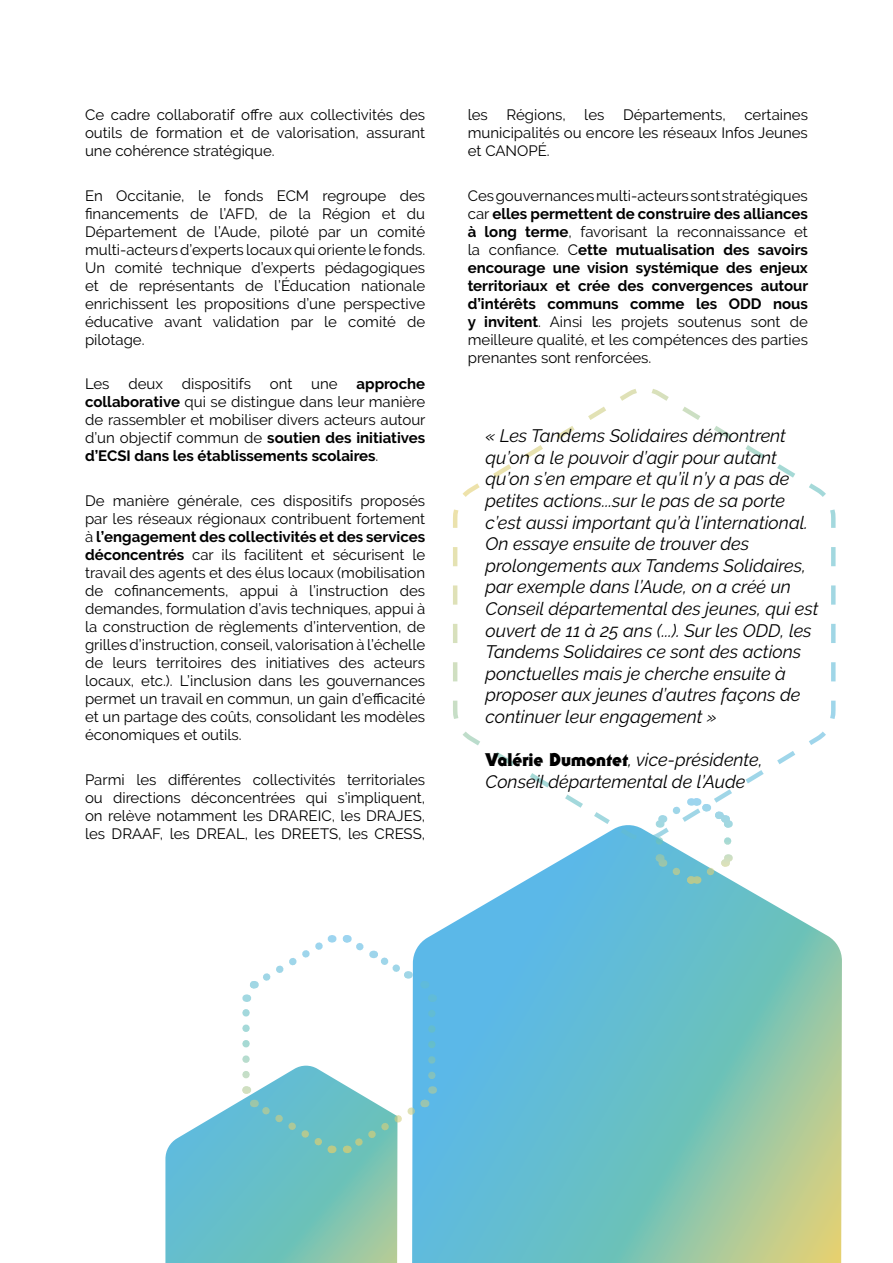
<style>
.page{position:relative;width:893px;height:1263px;background:#fff}
.page>*{position:absolute;margin:0;border:0;box-sizing:border-box;transform-origin:0 0}
.t1{font:italic 18px/21.6px "Raleway";color:#000}
.t2{font:15px/18px "Raleway";color:#000;text-align:justify}
.t3{font:700 15px/18px "Raleway";color:#000;text-align:justify}
.s1{font-weight:700}
.s2{font-weight:400}
.s3{font-family:"Serif Gothic Std";font-weight:900;font-style:normal}
</style>
<div class="page">
<svg style="left:165px;top:1100px;width:224px;height:163px;background:#78c4c5"></svg>
<svg style="left:389px;top:843px;width:453px;height:420px;background:#81c6ca"></svg>
<svg style="left:654px;top:843px;width:146px;height:45px"></svg>
<svg style="left:453px;top:389px;width:383px;height:454px"></svg>
<svg style="left:241px;top:929px;width:199px;height:230px"></svg>
<p class="t2" style="left:85px;top:106px;width:342px">Ce cadre collaboratif offre aux collectivités des outils de formation et de valorisation, assurant une cohérence stratégique.</p>
<p class="t2" style="left:85px;top:187px;width:342px">En Occitanie, le fonds ECM regroupe des financements de l’AFD, de la Région et du Département de l’Aude, piloté par un comité multi-acteurs d’experts locaux qui oriente le fonds.<br>Un comité technique d’experts pédagogiques et de représentants de l’Éducation nationale enrichissent les propositions d’une perspective éducative avant validation par le comité de pilotage.</p>
<p class="t2" style="left:85px;top:375px;width:26px">Les</p>
<p class="t2" style="left:128px;top:375px;width:36px">deux</p>
<p class="t2" style="left:182px;top:375px;width:71px">dispositifs</p>
<p class="t2" style="left:270px;top:375px;width:24px">ont</p>
<p class="t2" style="left:311px;top:375px;width:28px">une</p>
<p class="t2" style="left:85px;top:375px;width:342px;text-indent:272px"><span class="s1">approche collaborative</span> qui se distingue dans leur manière de rassembler et mobiliser divers acteurs autour d’un objectif commun de <span class="s1">soutien des initiatives d’ECSI dans les établissements scolaires</span>.</p>
<p class="t2" style="left:85px;top:492px;width:342px">De manière générale, ces dispositifs proposés par les réseaux régionaux contribuent fortement à <span class="s1">l’engagement des collectivités et des services déconcentrés</span> car ils facilitent et sécurisent le travail des agents et des élus locaux (mobilisation de cofinancements, appui à l’instruction des demandes, formulation d’avis techniques, appui à la construction de règlements d’intervention, de grilles d’instruction, conseil, valorisation à l’échelle de leurs territoires des initiatives des acteurs locaux, etc.). L’inclusion dans les gouvernances permet un travail en commun, un gain d’efficacité et un partage des coûts, consolidant les modèles économiques et outils.</p>
<p class="t2" style="left:85px;top:770px;width:342px">Parmi les différentes collectivités territoriales ou directions déconcentrées qui s’impliquent, on relève notamment les DRAREIC, les DRAJES, les DRAAF, les DREAL, les DREETS, les CRESS,</p>
<p class="t2" style="left:468px;top:106px;width:342px">les Régions, les Départements, certaines municipalités ou encore les réseaux Infos Jeunes et CANOPÉ.</p>
<p class="t3" style="left:468px;top:187px;width:342px"><span class="s2">Ces gouvernances multi-acteurs sont stratégiques car</span> elles permettent de construire des alliances à long terme<span class="s2">, favorisant la reconnaissance et la confiance. C</span>ette mutualisation des savoirs encourage une vision systémique des enjeux territoriaux et crée des convergences autour d’intérêts communs comme les ODD nous y invitent<span class="s2">. Ainsi les projets soutenus sont de meilleure qualité, et les compétences des parties prenantes sont renforcées.</span></p>
<p class="t1" style="left:485px;top:425px;width:335px">« Les Tandems Solidaires démontrent qu’on a le pouvoir d’agir pour autant qu’on s’en empare et qu’il n’y a pas de petites actions...sur le pas de sa porte c’est aussi important qu’à l’international.<br>On essaye ensuite de trouver des prolongements aux Tandems Solidaires, par exemple dans l’Aude, on a créé un Conseil départemental des jeunes, qui est ouvert de 11 à 25 ans (...). Sur les ODD, les Tandems Solidaires ce sont des actions ponctuelles mais je cherche ensuite à proposer aux jeunes d’autres façons de continuer leur engagement »</p>
<p class="t1" style="left:485px;top:749px;width:279px"><span class="s3">Valérie Dumontet</span>, vice-présidente,<br>Conseil départemental de l’Aude</p>
</div>
